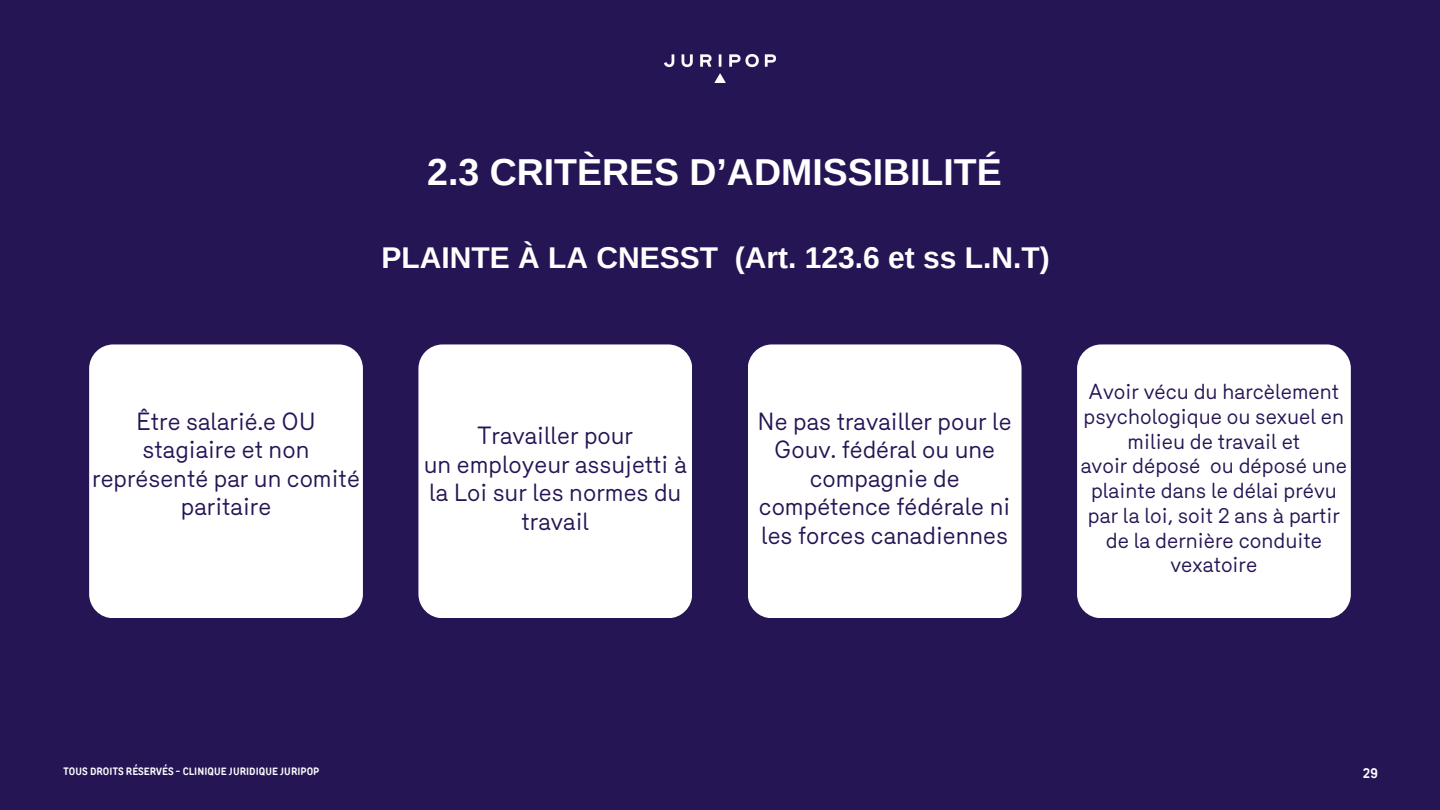
<style>
.page{position:relative;width:1440px;height:810px;background:#261555}
.page>*{position:absolute;margin:0;border:0;box-sizing:border-box;transform-origin:0 0}
.t1{font:700 37.5px "Arimo";color:#fff}
.t2{font:700 30px "Arimo";color:#fff}
.t3{font:24px/28.5px "RP Mercury";color:#261555;text-align:center}
.t4{font:21px/24.8px "RP Mercury";color:#261555;text-align:center}
.t5{font:700 13.5px "TT Rounds Condensed";color:#fff}
.t6{font:700 10.5px "TT Rounds Condensed";letter-spacing:.01em;color:#fff}
</style>
<div class="page">
<img style="left:665px;top:54px;width:110px;height:28px">
<div style="left:89px;top:344px;width:274px;height:274px;background:#fff;border-radius:24px"></div>
<div style="left:418px;top:344px;width:274px;height:274px;background:#fff;border-radius:24px"></div>
<div style="left:748px;top:344px;width:274px;height:274px;background:#fff;border-radius:24px"></div>
<div style="left:1077px;top:344px;width:274px;height:274px;background:#fff;border-radius:24px"></div>
<h3 class="t1" style="left:427px;top:152px;width:576px">2.3 CRITÈRES D’ADMISSIBILITÉ</h3>
<h3 class="t2" style="left:382px;top:241px;width:670px">PLAINTE À LA CNESST (Art. 123.6 et ss L.N.T)</h3>
<h3 class="t3" style="left:92px;top:410px;width:269px">Être salarié.e OU stagiaire et non représenté par un comité paritaire</h3>
<h4 class="t3" style="left:424px;top:425px;width:265px">Travailler pour<br>un employeur assujetti à la Loi sur les normes du travail</h4>
<p class="t3" style="left:758px;top:410px;width:255px">Ne pas travailler pour le<br>Gouv. fédéral ou une compagnie de compétence fédérale ni les forces canadiennes</p>
<p class="t4" style="left:1081px;top:382px;width:268px">Avoir vécu du harcèlement psychologique ou sexuel en milieu de travail et<br>avoir déposé ou déposé une plainte dans le délai prévu par la loi, soit 2 ans à partir de la dernière conduite vexatoire</p>
<p class="t6" style="left:64px;top:765px;width:257px">TOUS DROITS RÉSERVÉS - CLINIQUE JURIDIQUE JURIPOP</p>
<h1 class="t5" style="left:1363px;top:765px;width:16px">29</h1>
</div>
